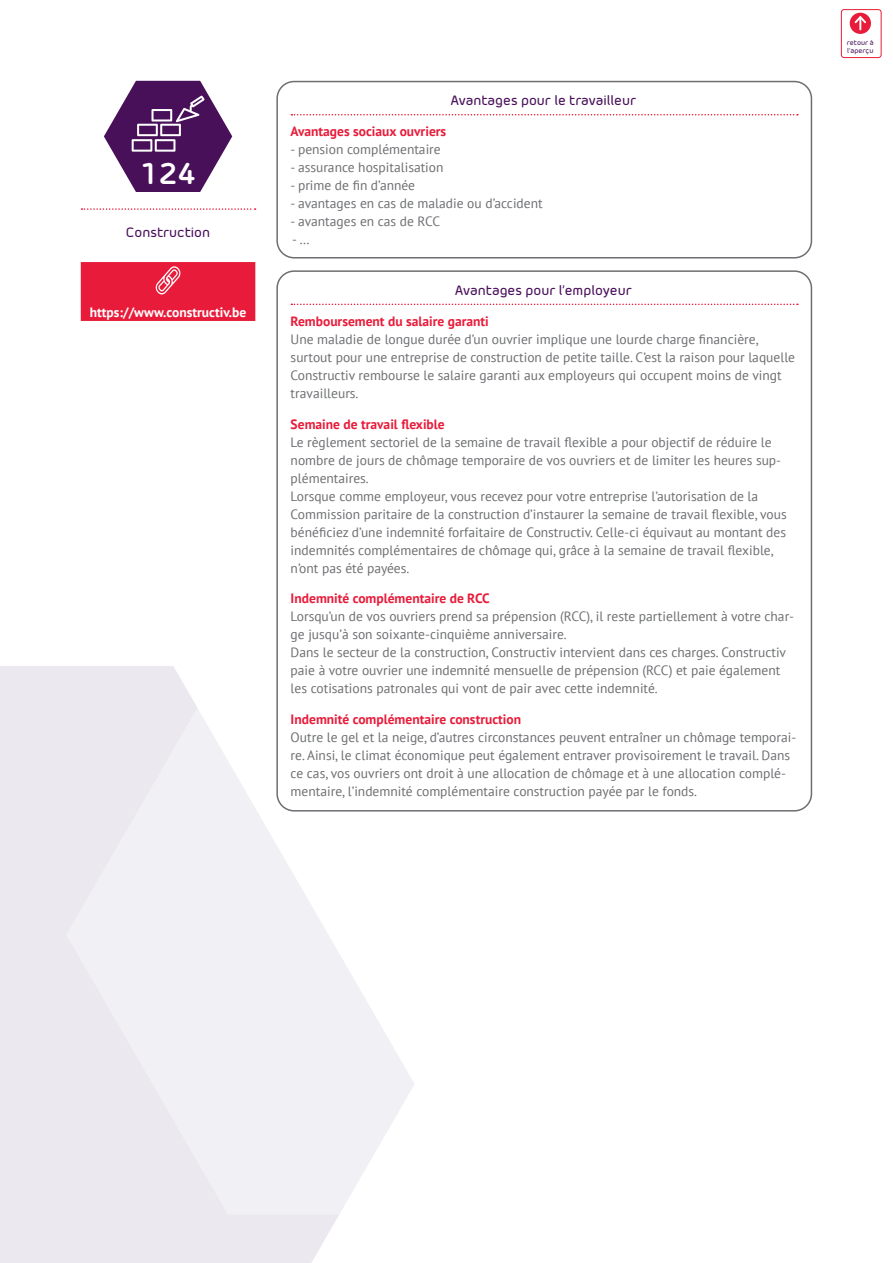
<style>
.page{position:relative;width:893px;height:1263px;background:#fff}
.page>*{position:absolute;margin:0;border:0;box-sizing:border-box;transform-origin:0 0}
.t1{font:700 30px "Morebi Rounded";color:#fff}
.t2{font:13.5px/18px "PT Sans";color:#6d6e71}
.t3{font:700 13.5px "PT Sans";color:#e81c3a}
.t4{font:500 13.5px "Morebi Rounded";color:#49105a}
.t5{font:700 13.5px "PT Sans";color:#fff}
.t6{font:500 6.9px/8.2px "Morebi Rounded";color:#49105a}
</style>
<div class="page">
<div style="left:0;top:666px;width:339px;height:597px;background:#ebe8ef"></div>
<svg style="left:66px;top:666px;width:647px;height:549px"></svg>
<div style="left:850px;top:13px;width:21px;height:21px;background:#e81c3a;border-radius:50%"></div>
<svg style="left:853px;top:14px;width:15px;height:15px"></svg>
<div style="left:841px;top:9px;width:40px;height:49px;border:1px solid #e81c3a;border-radius:3px"></div>
<svg style="left:82px;top:208px;width:174px;height:2px"></svg>
<svg style="left:104px;top:81px;width:128px;height:111px"></svg>
<div style="left:81px;top:262px;width:174px;height:59px;background:#e81c3a"></div>
<svg style="left:291px;top:304px;width:507px;height:1px"></svg>
<div style="left:276px;top:270px;width:536px;height:541px;border:2px solid #6d6e71;border-radius:17px"></div>
<svg style="left:291px;top:114px;width:507px;height:1px"></svg>
<div style="left:276px;top:81px;width:536px;height:177px;border:2px solid #6d6e71;border-radius:17px"></div>
<h1 class="t1" style="left:140px;top:151px;width:58px">124</h1>
<p class="t4" style="left:126px;top:222px;width:86px">Construction</p>
<p class="t5" style="left:90px;top:303px;width:158px">https://www.constructiv.be</p>
<p class="t4" style="left:451px;top:91px;width:187px">Avantages pour le travailleur</p>
<p class="t3" style="left:291px;top:123px;width:157px">Avantages sociaux ouvriers</p>
<p class="t2" style="left:291px;top:140px;width:152px">- pension complémentaire</p>
<p class="t2" style="left:291px;top:158px;width:154px">- assurance hospitalisation</p>
<p class="t2" style="left:291px;top:176px;width:126px">- prime de fin d’année</p>
<p class="t2" style="left:291px;top:194px;width:254px">- avantages en cas de maladie ou d’accident</p>
<p class="t2" style="left:291px;top:212px;width:151px">- avantages en cas de RCC</p>
<p class="t2" style="left:292px;top:230px;width:19px">- …</p>
<p class="t4" style="left:455px;top:280px;width:178px">Avantages pour l’employeur</p>
<p class="t3" style="left:291px;top:312px;width:200px">Remboursement du salaire garanti</p>
<p class="t2" style="left:291px;top:330px;width:506px">Une maladie de longue durée d’un ouvrier implique une lourde charge financière, surtout pour une entreprise de construction de petite taille. C’est la raison pour laquelle Constructiv rembourse le salaire garanti aux employeurs qui occupent moins de vingt travailleurs.</p>
<p class="t3" style="left:291px;top:415px;width:156px">Semaine de travail flexible</p>
<p class="t2" style="left:291px;top:432px;width:498px">Le règlement sectoriel de la semaine de travail flexible a pour objectif de réduire le nombre de jours de chômage temporaire de vos ouvriers et de limiter les heures sup&shy;plémentaires.<br>Lorsque comme employeur, vous recevez pour votre entreprise l’autorisation de la Commission paritaire de la construction d’instaurer la semaine de travail flexible, vous bénéficiez d’une indemnité forfaitaire de Constructiv. Celle-ci équivaut au montant des indemnités complémentaires de chômage qui, grâce à la semaine de travail flexible, n’ont pas été payées.</p>
<p class="t3" style="left:291px;top:590px;width:200px">Indemnité complémentaire de RCC</p>
<p class="t2" style="left:291px;top:607px;width:505px">Lorsqu’un de vos ouvriers prend sa prépension (RCC), il reste partiellement à votre char&shy;ge jusqu’à son soixante-cinquième anniversaire.<br>Dans le secteur de la construction, Constructiv intervient dans ces charges. Constructiv paie à votre ouvrier une indemnité mensuelle de prépension (RCC) et paie également les cotisations patronales qui vont de pair avec cette indemnité.</p>
<p class="t3" style="left:291px;top:710px;width:232px">Indemnité complémentaire construction</p>
<p class="t2" style="left:291px;top:728px;width:507px">Outre le gel et la neige, d’autres circonstances peuvent entraîner un chômage temporai&shy;re. Ainsi, le climat économique peut également entraver provisoirement le travail. Dans ce cas, vos ouvriers ont droit à une allocation de chômage et à une allocation complé&shy;mentaire, l’indemnité complémentaire construction payée par le fonds.</p>
<p class="t6" style="left:847px;top:38px;width:29px">retour à l’aperçu</p>
</div>
